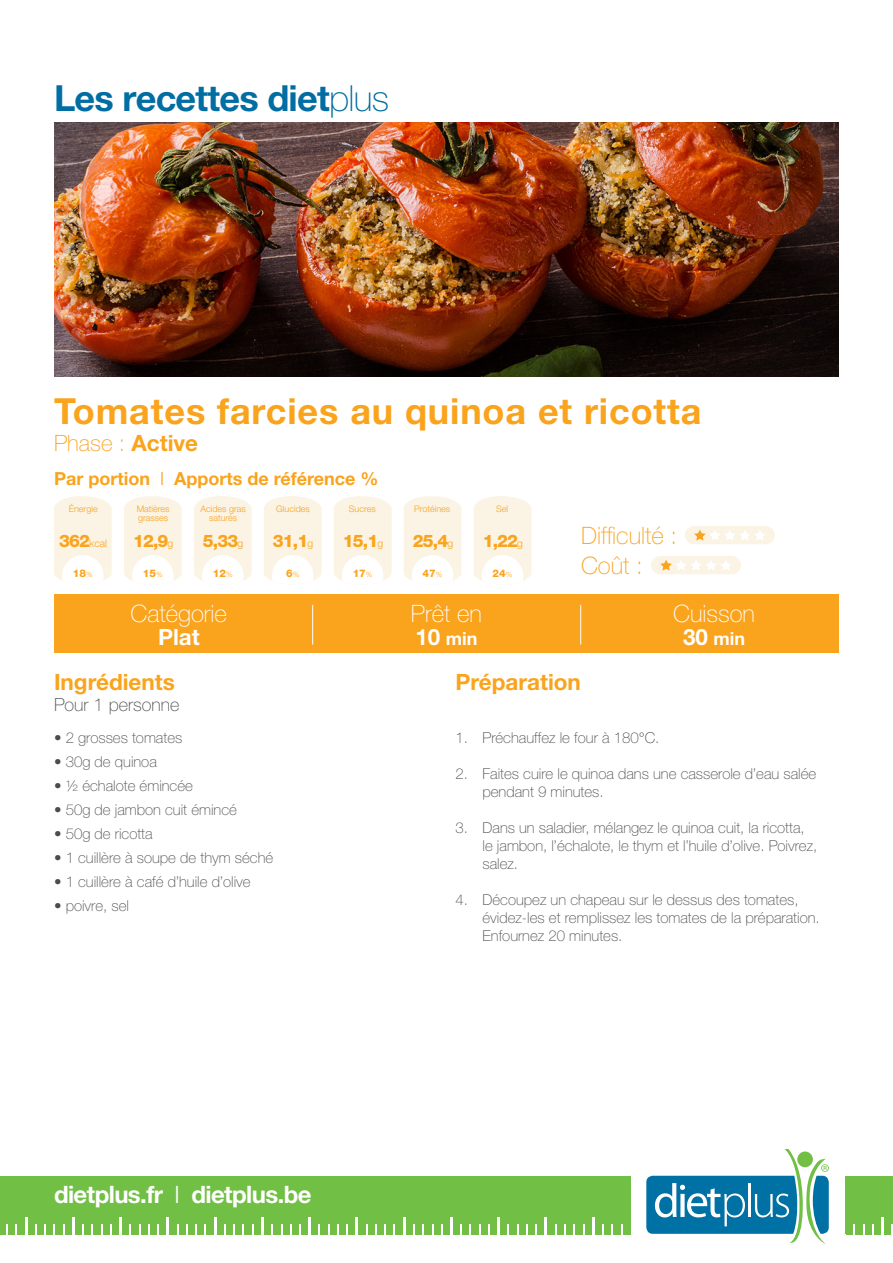
<style>
.page{position:relative;width:893px;height:1263px;background:#fff}
.page>*{position:absolute;margin:0;border:0;box-sizing:border-box;transform-origin:0 0}
.t1{font:700 36px "Helvetica Neue LT Std";letter-spacing:.025em;color:#faa31c}
.t2{font:700 36px "Helvetica Neue LT Pro";letter-spacing:-.02em;color:#006da3}
.t3{font:700 24px "Helvetica Neue LT Pro";letter-spacing:-.025em;color:#fff}
.t4{font:100 24px "Helvetica Neue LT Std";color:#fff}
.t5{font:100 24px "Helvetica Neue LT Std";color:#faa31c}
.t6{font:700 22.5px "Helvetica Neue LT Std";color:#faa31c}
.t7{font:100 22.5px "Helvetica Neue LT Std";color:#faa31c}
.t8{font:700 22.5px "Helvetica Neue LT Std";color:#fff}
.t9{font:700 18px "Helvetica Neue LT Std";color:#faa31c}
.t10{font:100 18px "Helvetica Neue LT Std";color:#4b4c4d}
.t11{font:700 18px "Helvetica Neue LT Std";color:#fff}
.t12{font:800 17.25px "Helvetica Neue LT Std";letter-spacing:-.05em;color:#faa31c}
.t13{font:100 15px/18px "Helvetica Neue LT Std";color:#4b4c4d}
.t14{font:800 10.5px "Helvetica Neue LT Std";color:#faa31c}
.t15{font:300 10.35px "Helvetica Neue LT Std";color:#faa31c}
.t16{font:300 9px/9px "Helvetica Neue LT Std";color:#faa31c}
.s1{font-weight:100}
.s2{font-weight:700}
.s3{font-weight:300}
.s4{font-weight:800;font-size:17.25px}
.s5{font-weight:300;font-size:7.5px}
.s6{font-weight:300;font-size:10.35px}
.s7{font-size:22.5px}
</style>
<div class="page">
<svg style="left:646px;top:1149px;width:183px;height:94px"></svg>
<div style="left:0;top:1176px;width:631px;height:58px;background:#71bf44"></div>
<div style="left:845px;top:1176px;width:48px;height:58px;background:#71bf44"></div>
<svg style="left:120px;top:1217px;width:2px;height:17px"></svg>
<svg style="left:167px;top:1217px;width:2px;height:17px"></svg>
<svg style="left:148px;top:1225px;width:2px;height:9px"></svg>
<svg style="left:214px;top:1217px;width:2px;height:17px"></svg>
<svg style="left:261px;top:1217px;width:2px;height:17px"></svg>
<svg style="left:309px;top:1217px;width:2px;height:17px"></svg>
<svg style="left:299px;top:1225px;width:2px;height:9px"></svg>
<svg style="left:356px;top:1217px;width:2px;height:17px"></svg>
<svg style="left:403px;top:1217px;width:2px;height:17px"></svg>
<hr style="left:450px;top:1217px;width:3px;height:17px;background:#fff">
<svg style="left:413px;top:1225px;width:2px;height:9px"></svg>
<svg style="left:498px;top:1217px;width:2px;height:17px"></svg>
<svg style="left:545px;top:1217px;width:2px;height:17px"></svg>
<svg style="left:526px;top:1225px;width:2px;height:9px"></svg>
<svg style="left:592px;top:1217px;width:2px;height:17px"></svg>
<svg style="left:564px;top:1225px;width:2px;height:9px"></svg>
<svg style="left:25px;top:1217px;width:2px;height:17px"></svg>
<svg style="left:44px;top:1225px;width:2px;height:9px"></svg>
<svg style="left:6px;top:1225px;width:2px;height:9px"></svg>
<svg style="left:72px;top:1217px;width:2px;height:17px"></svg>
<svg style="left:881px;top:1217px;width:2px;height:17px"></svg>
<img style="left:54px;top:123px;width:785px;height:253px">
<div style="left:54px;top:594px;width:785px;height:59px;background:#faa31c"></div>
<hr style="left:312px;top:605px;width:1px;height:39px;background:#fff">
<hr style="left:580px;top:605px;width:1px;height:39px;background:#fff">
<div style="left:685px;top:526px;width:90px;height:18px;background:#fbf3e4;border-radius:9px"></div>
<svg style="left:694px;top:530px;width:71px;height:11px"></svg>
<div style="left:651px;top:556px;width:90px;height:18px;background:#fbf3e4;border-radius:9px"></div>
<svg style="left:660px;top:560px;width:71px;height:11px"></svg>
<svg style="left:54px;top:496px;width:58px;height:85px"></svg>
<svg style="left:124px;top:496px;width:58px;height:85px"></svg>
<svg style="left:194px;top:496px;width:58px;height:85px"></svg>
<svg style="left:264px;top:496px;width:58px;height:85px"></svg>
<svg style="left:334px;top:496px;width:57px;height:85px"></svg>
<svg style="left:404px;top:496px;width:57px;height:85px"></svg>
<svg style="left:474px;top:496px;width:57px;height:85px"></svg>
<p class="t2" style="left:54px;top:76px;width:336px">Les recettes diet<span class="s1">plus</span></p>
<p class="t1" style="left:54px;top:389px;width:649px">Tomates farcies au quinoa et ricotta</p>
<p class="t7" style="left:54px;top:430px;width:146px">Phase : <span class="s2">Active</span></p>
<p class="t9" style="left:54px;top:467px;width:326px">Par portion <span class="s3">I</span> Apports de référence %</p>
<p class="t16" style="left:69px;top:504px;width:31px">Énergie</p>
<p class="t16" style="left:137px;top:504px;width:34px">Matières grasses</p>
<p class="t16" style="left:276px;top:504px;width:35px">Glucides</p>
<p class="t16" style="left:349px;top:504px;width:28px">Sucres</p>
<p class="t16" style="left:414px;top:504px;width:38px">Protéines</p>
<p class="t16" style="left:496px;top:504px;width:14px">Sel</p>
<p class="t16" style="left:200px;top:504px;width:47px;text-align:center">Acides gras saturés</p>
<p class="t15" style="left:59px;top:536px;width:49px"><span class="s4">362</span>kcal</p>
<p class="t14" style="left:73px;top:566px;width:21px">18<span class="s5">%</span></p>
<p class="t12" style="left:133px;top:530px;width:42px">12,9<span class="s6">g</span></p>
<p class="t14" style="left:143px;top:566px;width:21px">15<span class="s5">%</span></p>
<p class="t12" style="left:203px;top:530px;width:42px">5,33<span class="s6">g</span></p>
<p class="t14" style="left:213px;top:566px;width:21px">12<span class="s5">%</span></p>
<p class="t12" style="left:273px;top:530px;width:42px">31,1<span class="s6">g</span></p>
<p class="t14" style="left:286px;top:566px;width:15px">6<span class="s5">%</span></p>
<p class="t12" style="left:343px;top:530px;width:42px">15,1<span class="s6">g</span></p>
<p class="t14" style="left:353px;top:566px;width:21px">17<span class="s5">%</span></p>
<p class="t12" style="left:413px;top:530px;width:42px">25,4<span class="s6">g</span></p>
<p class="t14" style="left:423px;top:566px;width:21px">47<span class="s5">%</span></p>
<p class="t12" style="left:483px;top:530px;width:42px">1,22<span class="s6">g</span></p>
<p class="t14" style="left:493px;top:566px;width:21px">24<span class="s5">%</span></p>
<p class="t5" style="left:581px;top:522px;width:98px">Difficulté :</p>
<p class="t5" style="left:581px;top:552px;width:63px">Coût :</p>
<p class="t4" style="left:131px;top:600px;width:98px">Catégorie</p>
<p class="t8" style="left:158px;top:623px;width:43px">Plat</p>
<p class="t4" style="left:411px;top:600px;width:73px">Prêt en</p>
<p class="t11" style="left:415px;top:627px;width:64px"><span class="s7">10</span> min</p>
<p class="t4" style="left:673px;top:600px;width:83px">Cuisson</p>
<p class="t11" style="left:683px;top:628px;width:64px"><span class="s7">30</span> min</p>
<p class="t6" style="left:54px;top:668px;width:122px">Ingrédients</p>
<p class="t10" style="left:54px;top:695px;width:127px">Pour 1 personne</p>
<p class="t13" style="left:54px;top:728px;width:130px">• 2 grosses tomates</p>
<p class="t13" style="left:54px;top:752px;width:104px">• 30g de quinoa</p>
<p class="t13" style="left:54px;top:776px;width:141px">• ½ échalote émincée</p>
<p class="t13" style="left:54px;top:800px;width:184px">• 50g de jambon cuit émincé</p>
<p class="t13" style="left:54px;top:824px;width:100px">• 50g de ricotta</p>
<p class="t13" style="left:54px;top:848px;width:221px">• 1 cuillère à soupe de thym séché</p>
<p class="t13" style="left:54px;top:872px;width:198px">• 1 cuillère à café d’huile d’olive</p>
<p class="t13" style="left:54px;top:896px;width:77px">• poivre, sel</p>
<p class="t6" style="left:455px;top:668px;width:127px">Préparation</p>
<p class="t13" style="left:455px;top:728px;width:205px">1. Préchauffez le four à 180°C.</p>
<p class="t13" style="left:482px;top:764px;width:335px;text-indent:-27px">2. Faites cuire le quinoa dans une casserole d’eau salée pendant 9 minutes.</p>
<p class="t13" style="left:482px;top:818px;width:336px;text-indent:-27px">3. Dans un saladier, mélangez le quinoa cuit, la ricotta, le jambon, l’échalote, le thym et l’huile d’olive. Poivrez, salez.</p>
<p class="t13" style="left:482px;top:890px;width:339px;text-indent:-27px">4. Découpez un chapeau sur le dessus des tomates, évidez-les et remplissez les tomates de la préparation.<br>Enfournez 20 minutes.</p>
<p class="t3" style="left:54px;top:1180px;width:259px">dietplus.fr <span class="s3">I</span> dietplus.be</p>
</div>
